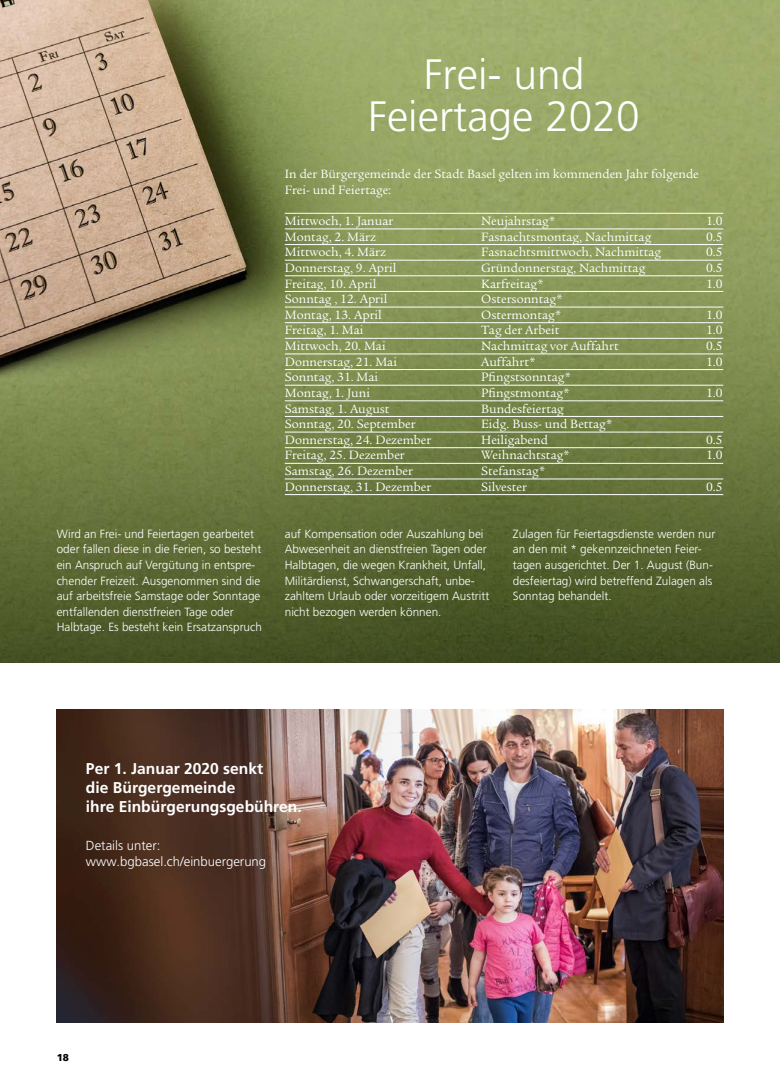
<style>
.page{position:relative;width:780px;height:1088px;background:#fff}
.page>*{position:absolute;margin:0;border:0;box-sizing:border-box;transform-origin:0 0}
.t1{font:300 42.5px/42.5px "Frutiger LT Pro";color:#fff;text-align:center}
.t2{font:700 15.62px/19.1px "Frutiger LT Pro";color:#fff}
.t3{font:13.12px/15.6px "Legacy Serif Std";color:#fff}
.t4{font:300 13.12px/15.6px "Frutiger LT Pro";color:#fff}
.t5{font:300 11.88px/15.6px "Frutiger LT Pro";color:#fff}
.t6{font:900 10px "Frutiger LT Pro";color:#000}
</style>
<div class="page">
<img style="left:0;top:0;width:780px;height:663px">
<hr style="left:285px;top:213px;width:438px;height:1px;background:#fff">
<hr style="left:285px;top:229px;width:438px;height:1px;background:#fff">
<hr style="left:285px;top:244px;width:438px;height:1px;background:#fff">
<hr style="left:285px;top:260px;width:438px;height:1px;background:#fff">
<hr style="left:285px;top:275px;width:438px;height:1px;background:#fff">
<hr style="left:285px;top:291px;width:438px;height:1px;background:#fff">
<hr style="left:285px;top:307px;width:438px;height:1px;background:#fff">
<hr style="left:285px;top:322px;width:438px;height:1px;background:#fff">
<hr style="left:285px;top:338px;width:438px;height:1px;background:#fff">
<hr style="left:285px;top:354px;width:438px;height:1px;background:#fff">
<hr style="left:285px;top:369px;width:438px;height:1px;background:#fff">
<hr style="left:285px;top:385px;width:438px;height:1px;background:#fff">
<hr style="left:285px;top:400px;width:438px;height:1px;background:#fff">
<hr style="left:285px;top:416px;width:438px;height:1px;background:#fff">
<hr style="left:285px;top:432px;width:438px;height:1px;background:#fff">
<hr style="left:285px;top:447px;width:438px;height:1px;background:#fff">
<hr style="left:285px;top:463px;width:438px;height:1px;background:#fff">
<hr style="left:285px;top:479px;width:438px;height:1px;background:#fff">
<hr style="left:285px;top:494px;width:438px;height:1px;background:#fff">
<img style="left:57px;top:709px;width:666px;height:313px">
<h1 class="t1" style="left:368px;top:53px;width:273px">Frei- und<br>Feiertage 2020</h1>
<p class="t3" style="left:285px;top:166px;width:415px">In der Bürgergemeinde der Stadt Basel gelten im kommenden Jahr folgende<br>Frei- und Feiertage:</p>
<p class="t3" style="left:285px;top:213px;width:110px">Mittwoch, 1. Januar</p>
<p class="t3" style="left:481px;top:213px;width:76px">Neujahrstag*</p>
<p class="t3" style="left:706px;top:213px;width:18px">1.0</p>
<p class="t3" style="left:285px;top:229px;width:93px">Montag, 2. März</p>
<p class="t3" style="left:481px;top:229px;width:171px">Fasnachtsmontag, Nachmittag</p>
<p class="t3" style="left:706px;top:229px;width:18px">0.5</p>
<p class="t3" style="left:285px;top:244px;width:103px">Mittwoch, 4. März</p>
<p class="t3" style="left:481px;top:244px;width:181px">Fasnachtsmittwoch, Nachmittag</p>
<p class="t3" style="left:706px;top:244px;width:18px">0.5</p>
<p class="t3" style="left:285px;top:260px;width:113px">Donnerstag, 9. April</p>
<p class="t3" style="left:481px;top:260px;width:166px">Gründonnerstag, Nachmittag</p>
<p class="t3" style="left:706px;top:260px;width:18px">0.5</p>
<p class="t3" style="left:285px;top:276px;width:93px">Freitag, 10. April</p>
<p class="t3" style="left:481px;top:276px;width:64px">Karfreitag*</p>
<p class="t3" style="left:706px;top:276px;width:18px">1.0</p>
<p class="t3" style="left:285px;top:291px;width:104px">Sonntag , 12. April</p>
<p class="t3" style="left:481px;top:291px;width:83px">Ostersonntag*</p>
<p class="t3" style="left:285px;top:307px;width:98px">Montag, 13. April</p>
<p class="t3" style="left:481px;top:307px;width:82px">Ostermontag*</p>
<p class="t3" style="left:706px;top:307px;width:18px">1.0</p>
<p class="t3" style="left:285px;top:323px;width:80px">Freitag, 1. Mai</p>
<p class="t3" style="left:481px;top:323px;width:80px">Tag der Arbeit</p>
<p class="t3" style="left:706px;top:323px;width:18px">1.0</p>
<p class="t3" style="left:285px;top:338px;width:102px">Mittwoch, 20. Mai</p>
<p class="t3" style="left:481px;top:338px;width:139px">Nachmittag vor Auffahrt</p>
<p class="t3" style="left:706px;top:338px;width:18px">0.5</p>
<p class="t3" style="left:285px;top:354px;width:114px">Donnerstag, 21. Mai</p>
<p class="t3" style="left:481px;top:354px;width:56px">Auffahrt*</p>
<p class="t3" style="left:706px;top:354px;width:18px">1.0</p>
<p class="t3" style="left:285px;top:369px;width:95px">Sonntag, 31. Mai</p>
<p class="t3" style="left:481px;top:369px;width:92px">Pfingstsonntag*</p>
<p class="t3" style="left:285px;top:385px;width:87px">Montag, 1. Juni</p>
<p class="t3" style="left:481px;top:385px;width:90px">Pfingstmontag*</p>
<p class="t3" style="left:706px;top:385px;width:18px">1.0</p>
<p class="t3" style="left:285px;top:401px;width:106px">Samstag, 1. August</p>
<p class="t3" style="left:481px;top:401px;width:84px">Bundesfeiertag</p>
<p class="t3" style="left:285px;top:416px;width:132px">Sonntag, 20. September</p>
<p class="t3" style="left:481px;top:416px;width:133px">Eidg. Buss- und Bettag*</p>
<p class="t3" style="left:285px;top:432px;width:148px">Donnerstag, 24. Dezember</p>
<p class="t3" style="left:481px;top:432px;width:68px">Heiligabend</p>
<p class="t3" style="left:706px;top:432px;width:18px">0.5</p>
<p class="t3" style="left:285px;top:447px;width:121px">Freitag, 25. Dezember</p>
<p class="t3" style="left:481px;top:447px;width:90px">Weihnachtstag*</p>
<p class="t3" style="left:706px;top:447px;width:18px">1.0</p>
<p class="t3" style="left:285px;top:463px;width:130px">Samstag, 26. Dezember</p>
<p class="t3" style="left:481px;top:463px;width:66px">Stefanstag*</p>
<p class="t3" style="left:285px;top:479px;width:148px">Donnerstag, 31. Dezember</p>
<p class="t3" style="left:481px;top:479px;width:47px">Silvester</p>
<p class="t3" style="left:706px;top:479px;width:18px">0.5</p>
<p class="t5" style="left:57px;top:526px;width:207px">Wird an Frei- und Feiertagen gearbeitet oder fallen diese in die Ferien, so besteht ein Anspruch auf Vergütung in entspre&shy;chender Freizeit. Ausgenommen sind die auf arbeitsfreie Samstage oder Sonntage entfallenden dienstfreien Tage oder Halbtage. Es besteht kein Ersatzanspruch</p>
<p class="t5" style="left:285px;top:526px;width:206px">auf Kompensation oder Auszahlung bei Abwesenheit an dienstfreien Tagen oder Halbtagen, die wegen Krankheit, Unfall, Militärdienst, Schwangerschaft, unbe&shy;zahltem Urlaub oder vorzeitigem Austritt nicht bezogen werden können.</p>
<p class="t5" style="left:513px;top:526px;width:204px">Zulagen für Feiertagsdienste werden nur an den mit * gekennzeichneten Feier&shy;tagen ausgerichtet. Der 1. August (Bun&shy;desfeiertag) wird betreffend Zulagen als Sonntag behandelt.</p>
<p class="t2" style="left:86px;top:759px;width:217px">Per 1. Januar 2020 senkt<br>die Bürgergemeinde<br>ihre Einbürgerungsgebühren.</p>
<p class="t4" style="left:86px;top:838px;width:182px">Details unter: www.bgbasel.ch/einbuergerung</p>
<p class="t6" style="left:57px;top:1051px;width:14px">18</p>
</div>
